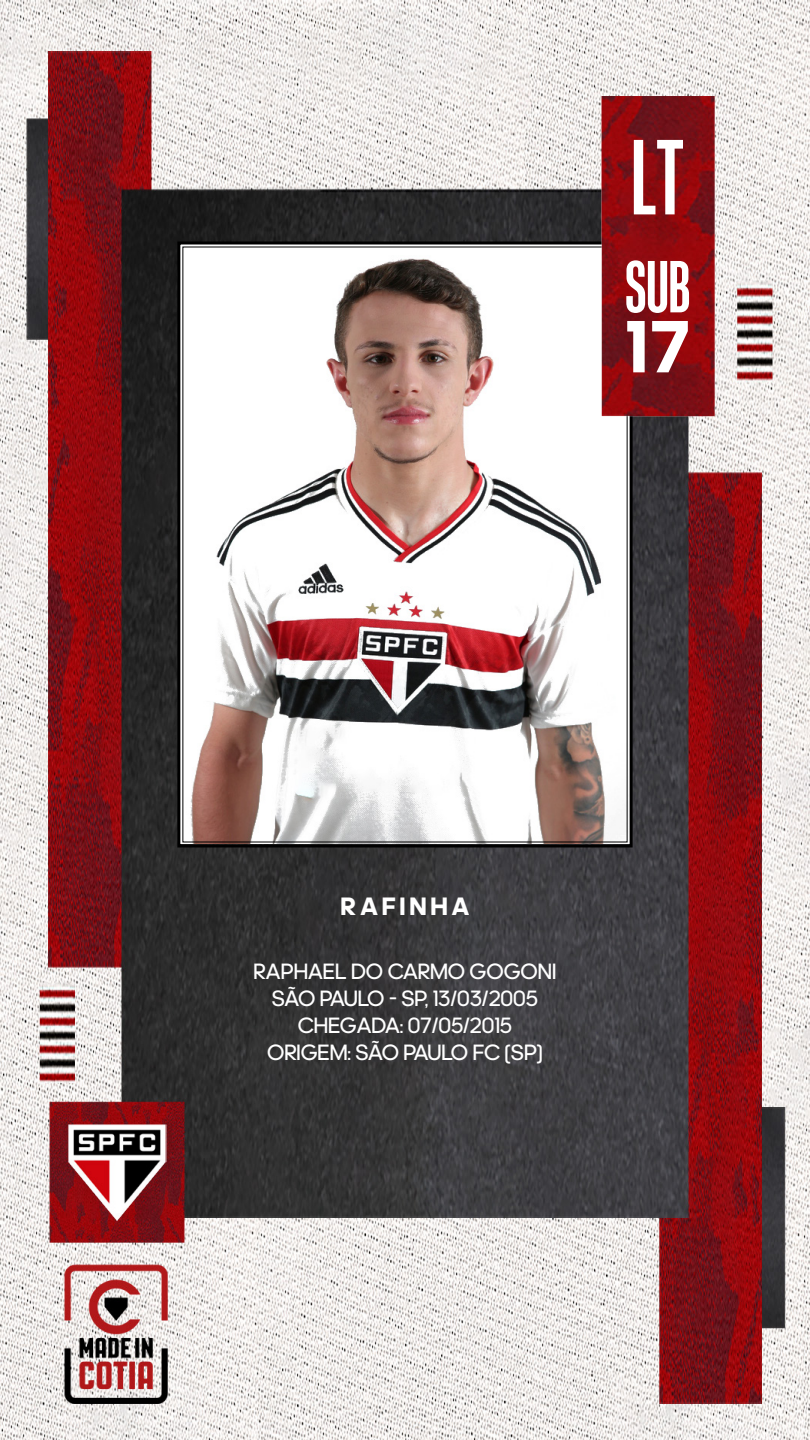
<style>
.page{position:relative;width:810px;height:1440px;background:#fff}
.page>*{position:absolute;margin:0;border:0;box-sizing:border-box;transform-origin:0 0}
.t1{font:700 108.75px "adineue PR Ovariable 100";color:#fff}
.t2{font:75px/60px "adineue PR Ovariable";color:#fff}
.t3{font:25.5px "adineue PR Ovariable";letter-spacing:.15em;color:#fff}
.t4{font:22.5px/27px "adineue PR Ovariable";color:#fff;text-align:center}
</style>
<div class="page">
<img style="left:0;top:0;width:810px;height:1440px">
<img style="left:176px;top:240px;width:458px;height:609px">
<img style="left:68px;top:1124px;width:98px;height:99px">
<h1 class="t1" style="left:632px;top:120px;width:54px">LT</h1>
<h2 class="t2" style="left:625px;top:261px;width:66px">SUB<br>17</h2>
<p class="t3" style="left:341px;top:894px;width:130px">RAFINHA</p>
<p class="t4" style="left:254px;top:959px;width:304px">RAPHAEL DO CARMO GOGONI<br>SÃO PAULO - SP, 13/03/2005<br>CHEGADA: 07/05/2015<br>ORIGEM: SÃO PAULO FC (SP)</p>
</div>
